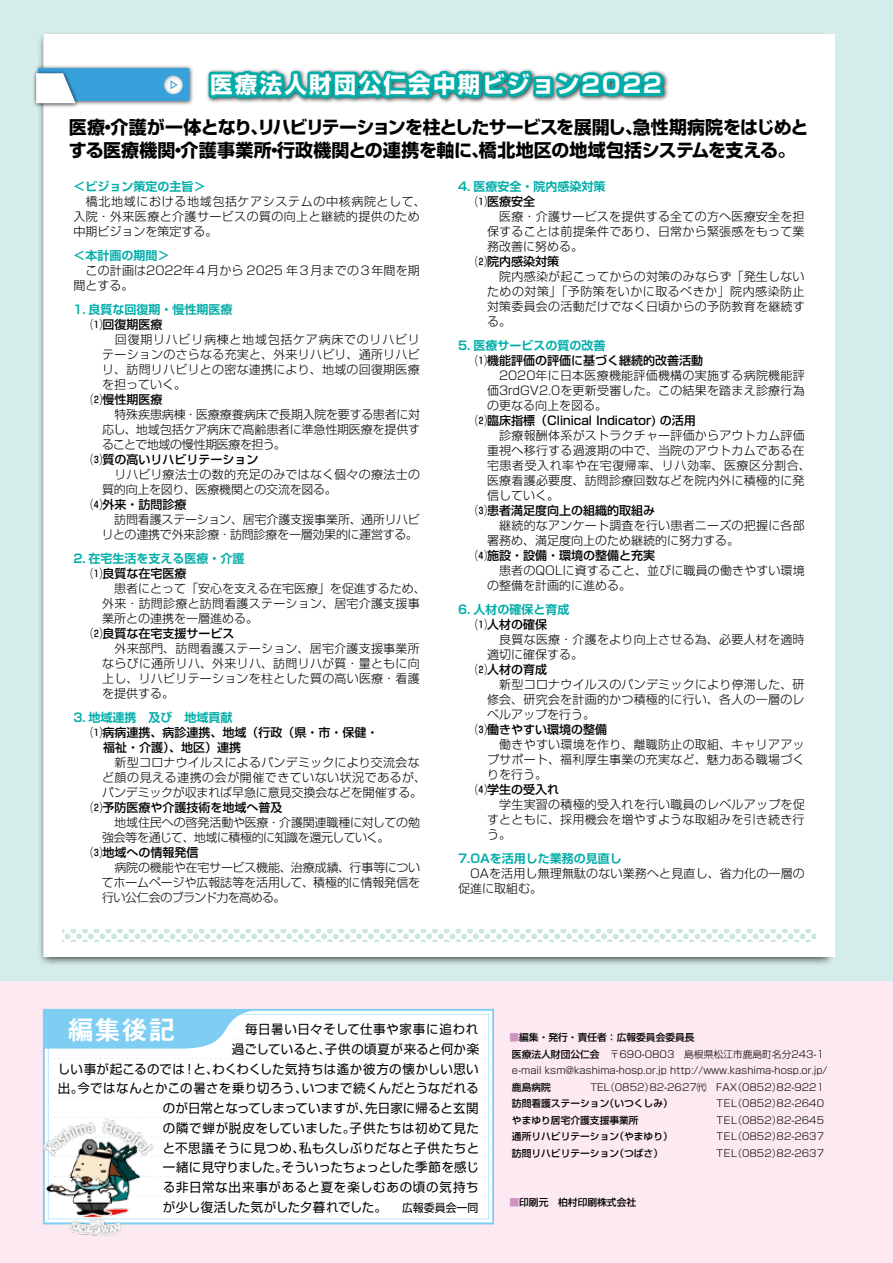
<style>
.page{position:relative;width:893px;height:1263px;background:#d4ecea}
.page>*{position:absolute;margin:0;border:0;box-sizing:border-box;transform-origin:0 0}
.t1{font:27px "Midashi Go Pro MB31 90 pv RKSJ H";color:#fff}
.t2{font:22.5px "Shin Go Pro Bold 90 pv RKSJ H";letter-spacing:.1em;color:#fff}
.t3{font:700 18px/22.5px "Shin Go Pro";letter-spacing:-.03em;color:#000}
.t4{font:12.75px/19.6px "Shin Go Pro Regular 90 pv RKSJ H";letter-spacing:.025em;color:#000;text-align:right}
.t5{font:300 12px/15px "Shin Go Pro";letter-spacing:.02em;color:#000;text-align:justify}
.t6{font:500 12px/15px "Shin Go Pro";color:#000}
.t7{font:700 12px "Shin Go Pro De";color:#00ada9}
.t8{font:300 12px/15px "Shin Go Pro";color:#000}
.t9{font:300 12px/15px "Shin Go Pro";letter-spacing:-.02em;color:#000}
.t10{font:300 12px/15px "Shin Go Pro";letter-spacing:-.025em;color:#000}
.t11{font:9.75px/16.5px "Shin Go Pro Light 90 pv RKSJ H";color:#000}
.t12{font:9.75px "Shin Go Pro Medium 90 pv RKSJ H";color:#000}
.s1{font-size:11.25px}
.s2{color:#ce93bf}
.s3{font-family:"Shin Go Pro Medium 90 pv RKSJ H"}
.s4{font-family:"Shin Go Pro Light 90 pv RKSJ H"}
</style>
<div class="page">
<div style="left:0;top:981px;width:893px;height:282px;background:#fce9f1"></div>
<div style="left:37px;top:32px;width:798px;height:934px;background:#000;opacity:.75"></div>
<div style="left:44px;top:34px;width:790px;height:923px;background:#fff"></div>
<svg style="left:63px;top:929px;width:752px;height:13px"></svg>
<div style="left:34px;top:64px;width:160px;height:42px;background:#000;opacity:.75"></div>
<div style="left:38px;top:69px;width:151px;height:32px;background:#38a1db"></div>
<svg style="left:164px;top:75px;width:19px;height:19px"></svg>
<svg style="left:171px;top:80px;width:7px;height:9px"></svg>
<div style="left:32px;top:69px;width:48px;height:40px;background:#000;opacity:.75"></div>
<svg style="left:36px;top:73px;width:40px;height:30px"></svg>
<svg style="left:207px;top:68px;width:461px;height:35px;background:#4ebbb8"></svg>
<svg style="left:43px;top:1009px;width:451px;height:215px;background:#f0f9fd"></svg>
<img style="left:42px;top:1115px;width:131px;height:121px">
<h2 class="t2" style="left:210px;top:67px;width:453px">医療法人財団公仁会中期ビジョン2022</h2>
<h3 class="t3" style="left:69px;top:114px;width:741px">医療・介護が一体となり、リハビリテーションを柱としたサービスを展開し、急性期病院をはじめとする医療機関・介護事業所・行政機関との連携を軸に、橋北地区の地域包括システムを支える。</h3>
<p class="t7" style="left:73px;top:176px;width:133px">＜ビジョン策定の主旨＞</p>
<p class="t5" style="left:73px;top:192px;width:354px;text-align:left">　橋北地域における地域包括ケアシステムの中核病院として、入院・外来医療と介護サービスの質の向上と継続的提供のため中期ビジョンを策定する。</p>
<p class="t7" style="left:73px;top:245px;width:97px">＜本計画の期間＞</p>
<p class="t5" style="left:73px;top:261px;width:348px">　この計画は2022年４月から 2025 年３月までの３年間を期間とする。</p>
<p class="t7" style="left:73px;top:299px;width:161px">1. 良質な回復期・慢性期医療</p>
<p class="t6" style="left:90px;top:315px;width:73px">⑴回復期医療</p>
<p class="t5" style="left:102px;top:330px;width:319px">　回復期リハビリ病棟と地域包括ケア病床でのリハビリテーションのさらなる充実と、外来リハビリ、通所リハビリ、訪問リハビリとの密な連携により、地域の回復期医療を担っていく。</p>
<p class="t6" style="left:90px;top:390px;width:73px">⑵慢性期医療</p>
<p class="t5" style="left:102px;top:405px;width:320px">　特殊疾患病棟・医療療養病床で長期入院を要する患者に対応し、地域包括ケア病床で高齢患者に準急性期医療を提供することで地域の慢性期医療を担う。</p>
<p class="t6" style="left:90px;top:450px;width:169px">⑶質の高いリハビリテーション</p>
<p class="t5" style="left:102px;top:465px;width:319px">　リハビリ療法士の数的充足のみではなく個々の療法士の質的向上を図り、医療機関との交流を図る。</p>
<p class="t6" style="left:90px;top:495px;width:97px">⑷外来・訪問診療</p>
<p class="t9" style="left:102px;top:510px;width:320px">　訪問看護ステーション、居宅介護支援事業所、通所リハビリとの連携で外来診療・訪問診療を一層効果的に運営する。</p>
<p class="t7" style="left:73px;top:548px;width:173px">2. 在宅生活を支える医療・介護</p>
<p class="t6" style="left:90px;top:564px;width:98px">⑴良質な在宅医療</p>
<p class="t8" style="left:102px;top:579px;width:325px">　患者にとって「安心を支える在宅医療」を促進するため、外来・訪問診療と訪問看護ステーション、居宅介護支援事業所との連携を一層進める。</p>
<p class="t6" style="left:90px;top:624px;width:146px">⑵良質な在宅支援サービス</p>
<p class="t5" style="left:102px;top:639px;width:319px">　外来部門、訪問看護ステーション、居宅介護支援事業所ならびに通所リハ、外来リハ、訪問リハが質・量ともに向上し、リハビリテーションを柱とした質の高い医療・看護を提供する。</p>
<p class="t7" style="left:73px;top:707px;width:161px">3. 地域連携　及び　地域貢献</p>
<p class="t6" style="left:103px;top:723px;width:277px;text-indent:-13px">⑴病病連携、病診連携、地域（行政（県・市・保健・福祉・介護）、地区）連携</p>
<p class="t5" style="left:102px;top:753px;width:325px;text-align:left">　新型コロナウイルスによるパンデミックにより交流会など顔の見える連携の会が開催できていない状況であるが、パンデミックが収まれば早急に意見交換会などを開催する。</p>
<p class="t6" style="left:90px;top:798px;width:193px">⑵予防医療や介護技術を地域へ普及</p>
<p class="t10" style="left:102px;top:813px;width:319px">　地域住民への啓発活動や医療・介護関連職種に対しての勉強会等を通じて、地域に積極的に知識を還元していく。</p>
<p class="t6" style="left:90px;top:843px;width:109px">⑶地域への情報発信</p>
<p class="t5" style="left:102px;top:858px;width:320px">　病院の機能や在宅サービス機能、治療成績、行事等についてホームページや広報誌等を活用して、積極的に情報発信を行い公仁会のブランド力を高める。</p>
<p class="t7" style="left:458px;top:176px;width:149px">4. 医療安全・院内感染対策</p>
<p class="t6" style="left:475px;top:192px;width:61px">⑴医療安全</p>
<p class="t5" style="left:487px;top:207px;width:319px">　医療・介護サービスを提供する全ての方へ医療安全を担保することは前提条件であり、日常から緊張感をもって業務改善に努める。</p>
<p class="t6" style="left:475px;top:252px;width:85px">⑵院内感染対策</p>
<p class="t5" style="left:487px;top:267px;width:319px">　院内感染が起こってからの対策のみならず「発生しないための対策」「予防策をいかに取るべきか」院内感染防止対策委員会の活動だけでなく日頃からの予防教育を継続する。</p>
<p class="t7" style="left:458px;top:335px;width:149px">5. 医療サービスの質の改善</p>
<p class="t6" style="left:475px;top:351px;width:229px">⑴機能評価の評価に基づく継続的改善活動</p>
<p class="t5" style="left:487px;top:366px;width:319px">　2020年に日本医療機能評価機構の実施する病院機能評価3rdGV2.0を更新受審した。この結果を踏まえ診療行為の更なる向上を図る。</p>
<p class="t6" style="left:475px;top:411px;width:222px">⑵臨床指標（Clinical Indicator) の活用</p>
<p class="t5" style="left:487px;top:426px;width:325px;text-align:left">　診療報酬体系がストラクチャー評価からアウトカム評価重視へ移行する過渡期の中で、当院のアウトカムである在宅患者受入れ率や在宅復帰率、リハ効率、医療区分割合、医療看護必要度、訪問診療回数などを院内外に積極的に発信していく。</p>
<p class="t6" style="left:475px;top:501px;width:181px">⑶患者満足度向上の組織的取組み</p>
<p class="t5" style="left:487px;top:516px;width:319px">　継続的なアンケート調査を行い患者ニーズの把握に各部署務め、満足度向上のため継続的に努力する。</p>
<p class="t6" style="left:475px;top:546px;width:181px">⑷施設・設備・環境の整備と充実</p>
<p class="t5" style="left:487px;top:561px;width:319px">　患者のQOLに資すること、並びに職員の働きやすい環境の整備を計画的に進める。</p>
<p class="t7" style="left:458px;top:599px;width:113px">6. 人材の確保と育成</p>
<p class="t6" style="left:475px;top:615px;width:73px">⑴人材の確保</p>
<p class="t5" style="left:487px;top:630px;width:319px">　良質な医療・介護をより向上させる為、必要人材を適時適切に確保する。</p>
<p class="t6" style="left:475px;top:660px;width:73px">⑵人材の育成</p>
<p class="t5" style="left:487px;top:675px;width:319px">　新型コロナウイルスのパンデミックにより停滞した、研修会、研究会を計画的かつ積極的に行い、各人の一層のレベルアップを行う。</p>
<p class="t6" style="left:475px;top:720px;width:133px">⑶働きやすい環境の整備</p>
<p class="t5" style="left:487px;top:735px;width:319px">　働きやすい環境を作り、離職防止の取組、キャリアアップサポート、福利厚生事業の充実など、魅力ある職場づくりを行う。</p>
<p class="t6" style="left:475px;top:780px;width:85px">⑷学生の受入れ</p>
<p class="t5" style="left:487px;top:795px;width:319px">　学生実習の積極的受入れを行い職員のレベルアップを促すとともに、採用機会を増やすような取組みを引き続き行う。</p>
<p class="t7" style="left:458px;top:848px;width:165px">7.OAを活用した業務の見直し</p>
<p class="t5" style="left:458px;top:864px;width:348px">　OAを活用し無理無駄のない業務へと見直し、省力化の一層の促進に取組む。</p>
<h1 class="t1" style="left:67px;top:1008px;width:109px">編集後記</h1>
<p class="t4" style="left:58px;top:1018px;width:423px">毎日暑い日々そして仕事や家事に追われ<br>過ごしていると、子供の頃夏が来ると何か楽<br>しい事が起こるのでは！と、わくわくした気持ちは遙か彼方の懐かしい思い出。今ではなんとかこの暑さを乗り切ろう、いつまで続くんだとうなだれるのが日常となってしまっていますが、先日家に帰ると玄関<br>の隣で蝉が脱皮をしていました。子供たちは初めて見た<br>と不思議そうに見つめ、私も久しぶりだなと子供たちと<br>一緒に見守りました。そういったちょっとした季節を感じ<br>る非日常な出来事があると夏を楽しむあの頃の気持ち<br>が少し復活した気がした夕暮れでした。 <span class="s1">広報委員会一同</span></p>
<p class="t12" style="left:509px;top:1029px;width:187px"><span class="s2">■</span>編集・発行・責任者：広報委員会委員長</p>
<p class="t11" style="left:512px;top:1044px;width:317px"><span class="s3">医療法人財団公仁会</span>　 〒690-0803　島根県松江市鹿島町名分243-1 e-mail ksm@kashima-hosp.or.jp http://www.kashima-hosp.or.jp/</p>
<p class="t12" style="left:512px;top:1079px;width:50px">鹿島病院<span class="s4">　</span></p>
<p class="t11" style="left:590px;top:1077px;width:235px">TEL（0852）82-2627㈹　FAX（0852）82-9221</p>
<p class="t12" style="left:512px;top:1095px;width:162px">訪問看護ステーション（いつくしみ）</p>
<p class="t11" style="left:716px;top:1094px;width:109px">TEL（0852）82-2640</p>
<p class="t12" style="left:512px;top:1112px;width:138px">やまゆり居宅介護支援事業所<span class="s4">　</span></p>
<p class="t11" style="left:716px;top:1110px;width:109px">TEL（0852）82-2645</p>
<p class="t12" style="left:512px;top:1128px;width:167px">通所リハビリテーション（やまゆり）<span class="s4">　</span></p>
<p class="t11" style="left:716px;top:1127px;width:109px">TEL（0852）82-2637</p>
<p class="t12" style="left:512px;top:1145px;width:157px">訪問リハビリテーション（つばさ）<span class="s4">　</span></p>
<p class="t11" style="left:716px;top:1143px;width:109px">TEL（0852）82-2637</p>
<p class="t12" style="left:509px;top:1194px;width:128px"><span class="s2">■</span>印刷元　柏村印刷株式会社</p>
</div>
